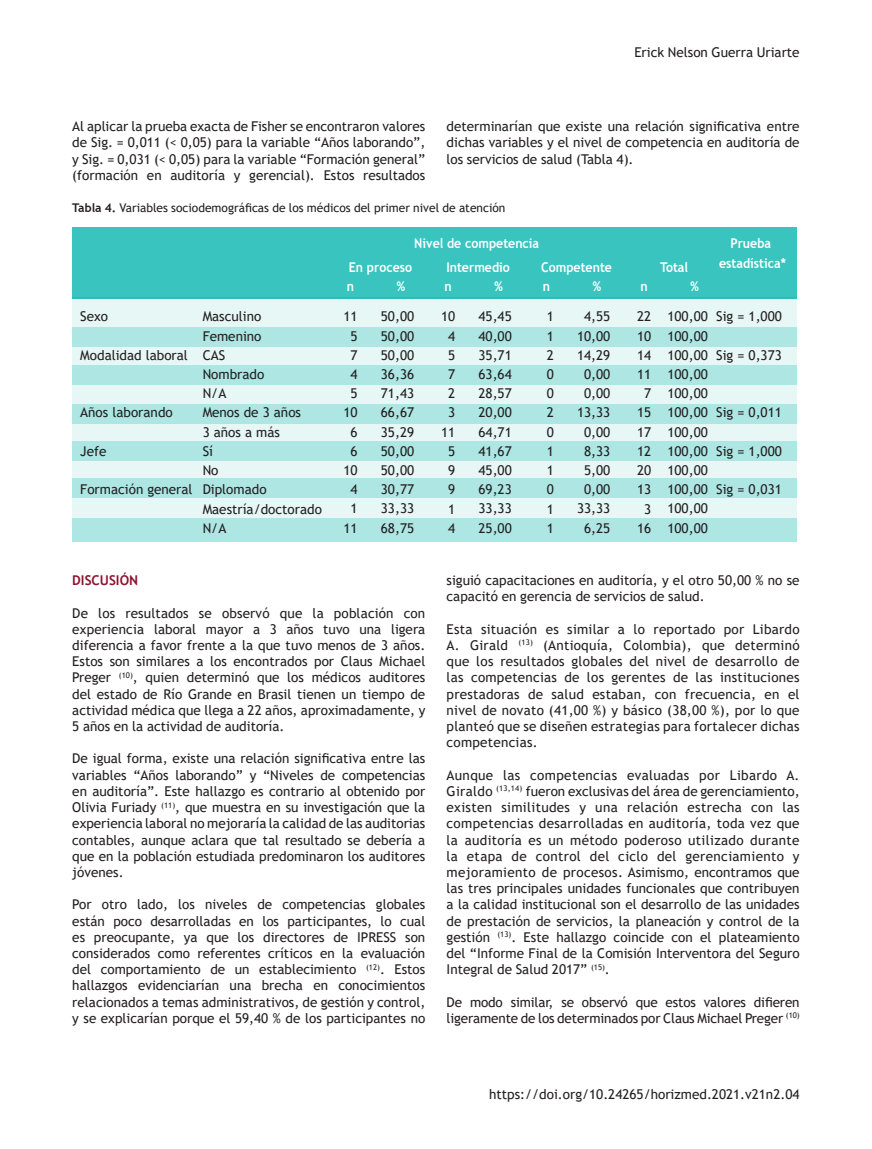
<style>
.page{position:relative;width:872px;height:1149px;background:#fff}
.page>*{position:absolute;margin:0;border:0;box-sizing:border-box;transform-origin:0 0}
.TEXTO_PRINCIPAL_HORI{font:13.5px/19.2px "Trebuchet MS";color:#231f20;text-align:justify}
.t1{font:700 13.5px/18.8px "Trebuchet MS";color:#fff;scale:.91 1}
.ENCABEZADO_AUTOR{font:13.5px "Trebuchet MS";color:#231f20}
.SUBTITULO_MAYUSCULAS{font:700 13.5px "Trebuchet MS";color:#8e142f}
.LEYENDAS_cuadros{font:12px "Trebuchet MS";color:#231f20}
.s1{font-weight:700}
</style>
<div class="page">
<div style="left:72px;top:227px;width:725px;height:314px;background:#e6f7f6"></div>
<div style="left:72px;top:327px;width:725px;height:19px;background:#ade6e3"></div>
<div style="left:72px;top:365px;width:725px;height:20px;background:#ade6e3"></div>
<div style="left:72px;top:404px;width:725px;height:19px;background:#ade6e3"></div>
<div style="left:72px;top:441px;width:725px;height:19px;background:#ade6e3"></div>
<div style="left:72px;top:478px;width:725px;height:19px;background:#ade6e3"></div>
<div style="left:72px;top:518px;width:725px;height:23px;background:#ade6e3"></div>
<div style="left:72px;top:227px;width:725px;height:71px;background:#39c4bf"></div>
<hr style="left:72px;top:297px;width:725px;height:2px;background:#00aaad">
<p class="ENCABEZADO_AUTOR" style="left:634px;top:43px;width:167px">Erick Nelson Guerra Uriarte</p>
<p class="TEXTO_PRINCIPAL_HORI" style="left:72px;top:118px;width:354px;line-height:16.2px">Al aplicar la prueba exacta de Fisher se encontraron valores de Sig. = 0,011 (&lt; 0,05) para la variable “Años laborando”, y Sig. = 0,031 (&lt; 0,05) para la variable “Formación general” (formación en auditoría y gerencial). Estos resultados</p>
<p class="TEXTO_PRINCIPAL_HORI" style="left:446px;top:118px;width:354px;line-height:16.2px">determinarían que existe una relación significativa entre dichas variables y el nivel de competencia en auditoría de los servicios de salud (Tabla 4).</p>
<p class="LEYENDAS_cuadros" style="left:72px;top:200px;width:435px"><span class="s1">Tabla 4.</span> Variables sociodemográficas de los médicos del primer nivel de atención</p>
<p class="TEXTO_PRINCIPAL_HORI" style="left:80px;top:307px;width:29px">Sexo</p>
<p class="TEXTO_PRINCIPAL_HORI" style="left:80px;top:345px;width:109px">Modalidad laboral</p>
<p class="TEXTO_PRINCIPAL_HORI" style="left:80px;top:403px;width:94px">Años laborando</p>
<p class="TEXTO_PRINCIPAL_HORI" style="left:80px;top:441px;width:28px">Jefe</p>
<p class="TEXTO_PRINCIPAL_HORI" style="left:80px;top:479px;width:114px">Formación general</p>
<p class="t1" style="left:414px;top:234px;width:139px">Nivel de competencia</p>
<p class="t1" style="left:719px;top:234px;width:75px;line-height:19.2px;text-align:center">Prueba estadística*</p>
<p class="t1" style="left:444px;top:258px;width:73px">Intermedio n</p>
<p class="t1" style="left:660px;top:258px;width:32px">Total</p>
<p class="t1" style="left:541px;top:258px;width:79px">Competente n</p>
<p class="t1" style="left:347px;top:258px;width:73px">En proceso n</p>
<p class="t1" style="left:397px;top:276px;width:11px">%</p>
<p class="t1" style="left:494px;top:276px;width:11px">%</p>
<p class="t1" style="left:593px;top:276px;width:11px">%</p>
<p class="t1" style="left:640px;top:276px;width:10px">n</p>
<p class="t1" style="left:690px;top:276px;width:11px">%</p>
<p class="TEXTO_PRINCIPAL_HORI" style="left:637px;top:307px;width:16px;text-align:center">22<br>10<br>14<br>11<br>7<br>15<br>17<br>12<br>20<br>13<br>3<br>16</p>
<p class="TEXTO_PRINCIPAL_HORI" style="left:667px;top:307px;width:42px">100,00<br>100,00<br>100,00<br>100,00<br>100,00<br>100,00<br>100,00<br>100,00<br>100,00<br>100,00<br>100,00<br>100,00</p>
<p class="TEXTO_PRINCIPAL_HORI" style="left:716px;top:307px;width:67px">Sig = 1,000</p>
<p class="TEXTO_PRINCIPAL_HORI" style="left:203px;top:307px;width:121px;text-align:left">Masculino<br>Femenino<br>CAS<br>Nombrado<br>N/A<br>Menos de 3 años<br>3 años a más<br>Sí<br>No<br>Diplomado<br>Maestría/doctorado<br>N/A</p>
<p class="TEXTO_PRINCIPAL_HORI" style="left:343px;top:307px;width:16px;text-align:center">11<br>5<br>7<br>4<br>5<br>10<br>6<br>6<br>10<br>4<br>1<br>11</p>
<p class="TEXTO_PRINCIPAL_HORI" style="left:381px;top:307px;width:35px">50,00<br>50,00<br>50,00<br>36,36<br>71,43<br>66,67<br>35,29<br>50,00<br>50,00<br>30,77<br>33,33<br>68,75</p>
<p class="TEXTO_PRINCIPAL_HORI" style="left:441px;top:307px;width:16px;text-align:center">10<br>4<br>5<br>7<br>2<br>3<br>11<br>5<br>9<br>9<br>1<br>4</p>
<p class="TEXTO_PRINCIPAL_HORI" style="left:478px;top:307px;width:35px">45,45<br>40,00<br>35,71<br>63,64<br>28,57<br>20,00<br>64,71<br>41,67<br>45,00<br>69,23<br>33,33<br>25,00</p>
<p class="TEXTO_PRINCIPAL_HORI" style="left:547px;top:307px;width:9px">1<br>1<br>2<br>0<br>0<br>2<br>0<br>1<br>1<br>0<br>1<br>1</p>
<p class="TEXTO_PRINCIPAL_HORI" style="left:577px;top:307px;width:35px;text-align:center">4,55<br>10,00<br>14,29<br>0,00<br>0,00<br>13,33<br>0,00<br>8,33<br>5,00<br>0,00<br>33,33<br>6,25</p>
<p class="TEXTO_PRINCIPAL_HORI" style="left:716px;top:345px;width:67px">Sig = 0,373</p>
<p class="TEXTO_PRINCIPAL_HORI" style="left:716px;top:403px;width:67px">Sig = 0,011</p>
<p class="TEXTO_PRINCIPAL_HORI" style="left:716px;top:441px;width:67px">Sig = 1,000</p>
<p class="TEXTO_PRINCIPAL_HORI" style="left:716px;top:479px;width:67px">Sig = 0,031</p>
<p class="SUBTITULO_MAYUSCULAS" style="left:72px;top:571px;width:67px">DISCUSIÓN</p>
<p class="TEXTO_PRINCIPAL_HORI" style="left:72px;top:604px;width:354px;line-height:16.2px">De los resultados se observó que la población con experiencia laboral mayor a 3 años tuvo una ligera diferencia a favor frente a la que tuvo menos de 3 años.<br>Estos son similares a los encontrados por Claus Michael Preger <sup>(10)</sup>, quien determinó que los médicos auditores del estado de Río Grande en Brasil tienen un tiempo de actividad médica que llega a 22 años, aproximadamente, y 5 años en la actividad de auditoría.</p>
<p class="TEXTO_PRINCIPAL_HORI" style="left:72px;top:750px;width:354px;line-height:16.2px">De igual forma, existe una relación significativa entre las variables “Años laborando” y “Niveles de competencias en auditoría”. Este hallazgo es contrario al obtenido por Olivia Furiady <sup>(11)</sup>, que muestra en su investigación que la experiencia laboral no mejoraría la calidad de las auditorias contables, aunque aclara que tal resultado se debería a que en la población estudiada predominaron los auditores jóvenes.</p>
<p class="TEXTO_PRINCIPAL_HORI" style="left:72px;top:896px;width:354px;line-height:16.2px">Por otro lado, los niveles de competencias globales están poco desarrolladas en los participantes, lo cual es preocupante, ya que los directores de IPRESS son considerados como referentes críticos en la evaluación del comportamiento de un establecimiento <sup>(12)</sup>. Estos hallazgos evidenciarían una brecha en conocimientos relacionados a temas administrativos, de gestión y control, y se explicarían porque el 59,40 % de los participantes no</p>
<p class="TEXTO_PRINCIPAL_HORI" style="left:446px;top:572px;width:354px;line-height:16.2px">siguió capacitaciones en auditoría, y el otro 50,00 % no se capacitó en gerencia de servicios de salud.</p>
<p class="TEXTO_PRINCIPAL_HORI" style="left:446px;top:620px;width:354px;line-height:16.2px">Esta situación es similar a lo reportado por Libardo A. Girald <sup>(13)</sup> (Antioquía, Colombia), que determinó que los resultados globales del nivel de desarrollo de las competencias de los gerentes de las instituciones prestadoras de salud estaban, con frecuencia, en el nivel de novato (41,00 %) y básico (38,00 %), por lo que planteó que se diseñen estrategias para fortalecer dichas competencias.</p>
<p class="TEXTO_PRINCIPAL_HORI" style="left:446px;top:766px;width:354px;line-height:16.2px">Aunque las competencias evaluadas por Libardo A.<br>Giraldo <sup>(13,14)</sup> fueron exclusivas del área de gerenciamiento, existen similitudes y una relación estrecha con las competencias desarrolladas en auditoría, toda vez que la auditoría es un método poderoso utilizado durante la etapa de control del ciclo del gerenciamiento y mejoramiento de procesos. Asimismo, encontramos que las tres principales unidades funcionales que contribuyen a la calidad institucional son el desarrollo de las unidades de prestación de servicios, la planeación y control de la gestión <sup>(13)</sup>. Este hallazgo coincide con el plateamiento del “Informe Final de la Comisión Interventora del Seguro Integral de Salud 2017” <sup>(15)</sup>.</p>
<p class="TEXTO_PRINCIPAL_HORI" style="left:446px;top:993px;width:354px;line-height:16.2px">De modo similar, se observó que estos valores difieren ligeramente de los determinados por Claus Michael Preger <sup>(10)</sup></p>
<p class="TEXTO_PRINCIPAL_HORI" style="left:489px;top:1084px;width:312px">https://doi.org/10.24265/horizmed.2021.v21n2.04</p>
</div>
